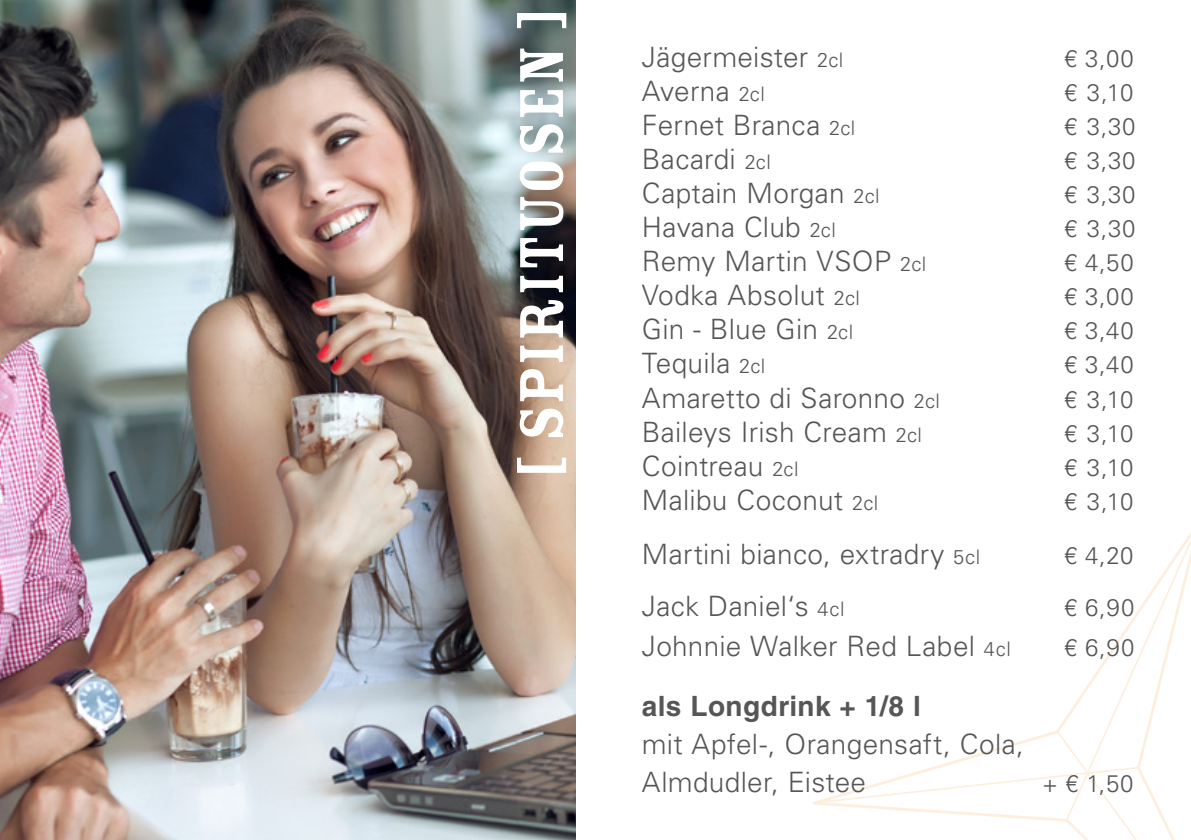
<style>
.page{position:relative;width:1191px;height:840px;background:#fff}
.page>*{position:absolute;margin:0;border:0;box-sizing:border-box;transform-origin:0 0}
.t1{font:68px "Rosewood Std Fill";color:#fff}
.t2{font:300 28px/38px "Univers LT Std";letter-spacing:.01em;color:#565656}
.t3{font:700 28px "Helvetica LT Std";letter-spacing:.015em;color:#565656}
.t4{font:300 24px "Univers LT Std";letter-spacing:.03em;color:#565656}
.s1{font-size:20px}
</style>
<div class="page">
<img style="left:0;top:0;width:575px;height:839px">
<svg style="left:812px;top:532px;width:379px;height:307px"></svg>
<h1 class="t1" style="left:505px;top:477px;width:470px;rotate:-90deg">[ SPIRITUOSEN ]</h1>
<p class="t2" style="left:642px;top:38px;width:203px">Jägermeister <span class="s1">2cl</span></p>
<p class="t4" style="left:1064px;top:44px;width:71px">€ 3,00</p>
<p class="t2" style="left:642px;top:72px;width:125px">Averna <span class="s1">2cl</span></p>
<p class="t4" style="left:1064px;top:78px;width:71px">€ 3,10</p>
<p class="t2" style="left:642px;top:106px;width:215px">Fernet Branca <span class="s1">2cl</span></p>
<p class="t4" style="left:1064px;top:112px;width:73px">€ 3,30</p>
<p class="t2" style="left:642px;top:140px;width:131px">Bacardi <span class="s1">2cl</span></p>
<p class="t4" style="left:1064px;top:146px;width:73px">€ 3,30</p>
<p class="t2" style="left:642px;top:174px;width:239px">Captain Morgan <span class="s1">2cl</span></p>
<p class="t4" style="left:1064px;top:180px;width:73px">€ 3,30</p>
<p class="t2" style="left:642px;top:208px;width:196px">Havana Club <span class="s1">2cl</span></p>
<p class="t4" style="left:1064px;top:214px;width:73px">€ 3,30</p>
<p class="t2" style="left:642px;top:242px;width:286px">Remy Martin VSOP <span class="s1">2cl</span></p>
<p class="t4" style="left:1064px;top:248px;width:71px">€ 4,50</p>
<p class="t2" style="left:642px;top:276px;width:220px">Vodka Absolut <span class="s1">2cl</span></p>
<p class="t4" style="left:1064px;top:282px;width:71px">€ 3,00</p>
<p class="t2" style="left:642px;top:310px;width:213px">Gin - Blue Gin <span class="s1">2cl</span></p>
<p class="t4" style="left:1064px;top:316px;width:71px">€ 3,40</p>
<p class="t2" style="left:642px;top:344px;width:125px">Tequila <span class="s1">2cl</span></p>
<p class="t4" style="left:1064px;top:350px;width:71px">€ 3,40</p>
<p class="t2" style="left:642px;top:378px;width:300px">Amaretto di Saronno <span class="s1">2cl</span></p>
<p class="t4" style="left:1064px;top:384px;width:71px">€ 3,10</p>
<p class="t2" style="left:642px;top:412px;width:282px">Baileys Irish Cream <span class="s1">2cl</span></p>
<p class="t4" style="left:1064px;top:418px;width:71px">€ 3,10</p>
<p class="t2" style="left:642px;top:446px;width:158px">Cointreau <span class="s1">2cl</span></p>
<p class="t4" style="left:1064px;top:452px;width:71px">€ 3,10</p>
<p class="t2" style="left:642px;top:480px;width:238px">Malibu Coconut <span class="s1">2cl</span></p>
<p class="t4" style="left:1064px;top:486px;width:71px">€ 3,10</p>
<p class="t2" style="left:642px;top:534px;width:340px">Martini bianco, extradry <span class="s1">5cl</span></p>
<p class="t4" style="left:1064px;top:540px;width:71px">€ 4,20</p>
<p class="t2" style="left:642px;top:586px;width:204px">Jack Daniel‘s <span class="s1">4cl</span></p>
<p class="t4" style="left:1064px;top:592px;width:72px">€ 6,90</p>
<p class="t2" style="left:642px;top:626px;width:370px">Johnnie Walker Red Label <span class="s1">4cl</span></p>
<p class="t4" style="left:1064px;top:632px;width:72px">€ 6,90</p>
<p class="t3" style="left:642px;top:688px;width:280px">als Longdrink + 1/8 l</p>
<p class="t2" style="left:642px;top:724px;width:383px">mit Apfel-, Orangensaft, Cola,<br>Almdudler, Eistee</p>
<p class="t4" style="left:1042px;top:768px;width:93px">+ € 1,50</p>
</div>
